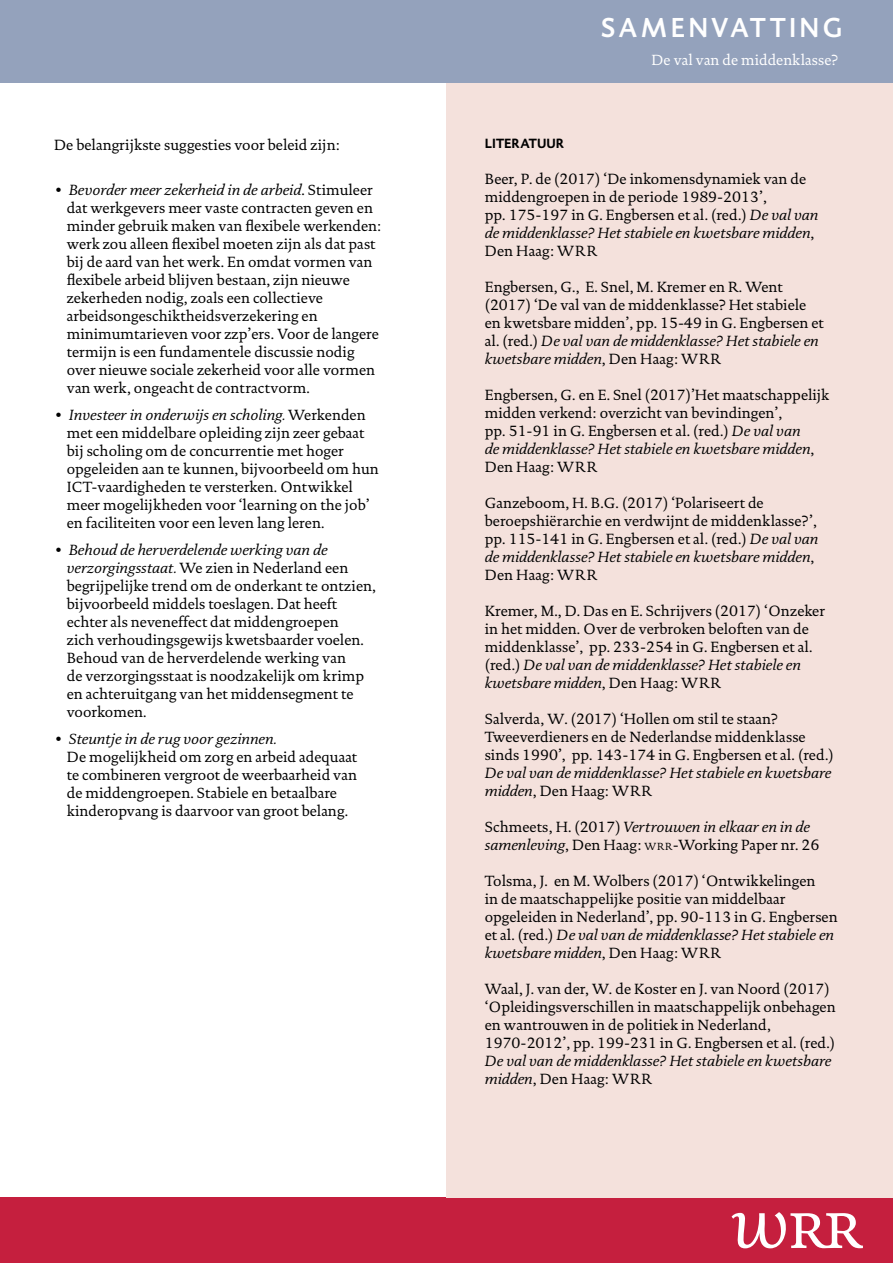
<style>
.page{position:relative;width:893px;height:1263px;background:#fff}
.page>*{position:absolute;margin:0;border:0;box-sizing:border-box;transform-origin:0 0}
.t1{font:500 28.05px "DTL Caspari TOT";letter-spacing:.12em;color:#fff}
.Lit{font:15px/18px "DTL Documenta TOT";color:#000}
.P_first{font:15px "DTL Documenta TOT";color:#000}
.t2{font:14.85px "DTL Documenta TOT";color:#fff}
.t3{font:700 13.65px "DTL Caspari TOT";color:#000}
.s1{font-style:italic}
.s2{font-style:inherit}
.s3{font-size:10.5px}
</style>
<div class="page">
<div style="left:0;top:0;width:893px;height:83px;background:#94a2bc"></div>
<div style="left:0;top:1197px;width:893px;height:66px;background:#c51f3e"></div>
<svg style="left:732px;top:1212px;width:131px;height:36px"></svg>
<div style="left:446px;top:83px;width:447px;height:1114px;background:#f4e1dc"></div>
<p class="P_first" style="left:54px;top:136px;width:287px">De belangrijkste suggesties voor beleid zijn:</p>
<p class="Lit" style="left:67px;top:181px;width:316px;text-indent:-13px">• <span class="s1">Bevorder meer zekerheid in de arbeid</span>. Stimuleer dat werkgevers meer vaste contracten geven en minder gebruik maken van flexibele werkenden: werk zou alleen flexibel moeten zijn als dat past bij de aard van het werk. En omdat vormen van flexibele arbeid blijven bestaan, zijn nieuwe zekerheden nodig, zoals een collectieve arbeidsongeschiktheidsverzekering en minimumtarieven voor zzp’ers. Voor de langere termijn is een fundamentele discussie nodig over nieuwe sociale zekerheid voor alle vormen van werk, ongeacht de contractvorm.</p>
<p class="Lit" style="left:67px;top:406px;width:314px;text-indent:-13px">• <span class="s1">Investeer in onderwijs en scholing.</span> Werkenden met een middelbare opleiding zijn zeer gebaat bij scholing om de concurrentie met hoger opgeleiden aan te kunnen, bijvoorbeeld om hun ICT-vaardigheden te versterken. Ontwikkel meer mogelijkheden voor ‘learning on the job’ en faciliteiten voor een leven lang leren.</p>
<p class="Lit" style="left:67px;top:541px;width:311px;text-indent:-13px">• <span class="s1">Behoud de herverdelende werking van de verzorgingsstaat.</span> We zien in Nederland een begrijpelijke trend om de onderkant te ontzien, bijvoorbeeld middels toeslagen. Dat heeft echter als neveneffect dat middengroepen<br>zich verhoudingsgewijs kwetsbaarder voelen.<br>Behoud van de herverdelende werking van<br>de verzorgingsstaat is noodzakelijk om krimp en achteruitgang van het middensegment te voorkomen.</p>
<p class="Lit" style="left:67px;top:730px;width:292px;text-indent:-13px">• <span class="s1">Steuntje in de rug voor gezinnen.<br></span>De mogelijkheid om zorg en arbeid adequaat te combineren vergroot de weerbaarheid van de middengroepen. Stabiele en betaalbare kinderopvang is daarvoor van groot belang.</p>
<h1 class="t1" style="left:601px;top:9px;width:243px">SAMENVATTING</h1>
<p class="t2" style="left:651px;top:52px;width:188px">De val van de middenklasse?</p>
<h1 class="t3" style="left:485px;top:134px;width:81px">LITERATUUR</h1>
<p class="Lit" style="left:485px;top:170px;width:335px">Beer, P. de (2017) ‘De inkomensdynamiek van de middengroepen in de periode 1989-2013’,<br>pp. 175-197 in G. Engbersen et al. (red.) <span class="s1">De val van de middenklasse? Het stabiele en kwetsbare midden</span>, Den Haag: <span class="s2">WRR</span></p>
<p class="Lit" style="left:485px;top:278px;width:341px">Engbersen, G., E. Snel, M. Kremer en R. Went (2017) ‘De val van de middenklasse? Het stabiele en kwetsbare midden’, pp. 15-49 in G. Engbersen et al. (red.) <span class="s1">De val van de middenklasse? Het stabiele en kwetsbare midden</span>, Den Haag: <span class="s2">WRR</span></p>
<p class="Lit" style="left:485px;top:386px;width:346px">Engbersen, G. en E. Snel (2017)’Het maatschappelijk midden verkend: overzicht van bevindingen’,<br>pp. 51-91 in G. Engbersen et al. (red.) <span class="s1">De val van<br>de middenklasse? Het stabiele en kwetsbare midden</span>, Den Haag: <span class="s2">WRR</span></p>
<p class="Lit" style="left:485px;top:494px;width:335px">Ganzeboom, H. B.G. (2017) ‘Polariseert de beroepshiërarchie en verdwijnt de middenklasse?’, pp. 115-141 in G. Engbersen et al. (red.) <span class="s1">De val van de middenklasse? Het stabiele en kwetsbare midden</span>, Den Haag: <span class="s2">WRR</span></p>
<p class="Lit" style="left:485px;top:602px;width:342px">Kremer, M., D. Das en E. Schrijvers (2017) ‘Onzeker in het midden. Over de verbroken beloften van de middenklasse’, pp. 233-254 in G. Engbersen et al. (red.) <span class="s1">De val van de middenklasse? Het stabiele en kwetsbare midden</span>, Den Haag: <span class="s2">WRR</span></p>
<p class="Lit" style="left:485px;top:710px;width:350px">Salverda, W. (2017) ‘Hollen om stil te staan?<br>Tweeverdieners en de Nederlandse middenklasse sinds 1990’, pp. 143-174 in G. Engbersen et al. (red.)<br><span class="s1">De val van de middenklasse? Het stabiele en kwetsbare midden</span>, Den Haag: <span class="s2">WRR</span></p>
<p class="Lit" style="left:485px;top:818px;width:336px">Schmeets, H. (2017) <span class="s1">Vertrouwen in elkaar en in de samenleving</span>, Den Haag: <span class="s3">WRR</span> -Working Paper nr. 26</p>
<p class="Lit" style="left:485px;top:872px;width:354px">Tolsma, J. en M. Wolbers (2017) ‘Ontwikkelingen<br>in de maatschappelijke positie van middelbaar opgeleiden in Nederland’, pp. 90-113 in G. Engbersen et al. (red.) <span class="s1">De val van de middenklasse? Het stabiele en kwetsbare midden</span>, Den Haag: <span class="s2">WRR</span></p>
<p class="Lit" style="left:485px;top:980px;width:352px">Waal, J. van der, W. de Koster en J. van Noord (2017) ‘Opleidingsverschillen in maatschappelijk onbehagen en wantrouwen in de politiek in Nederland, 1970-2012’, pp. 199-231 in G. Engbersen et al. (red.)<br><span class="s1">De val van de middenklasse? Het stabiele en kwetsbare midden</span>, Den Haag: <span class="s2">WRR</span></p>
</div>
